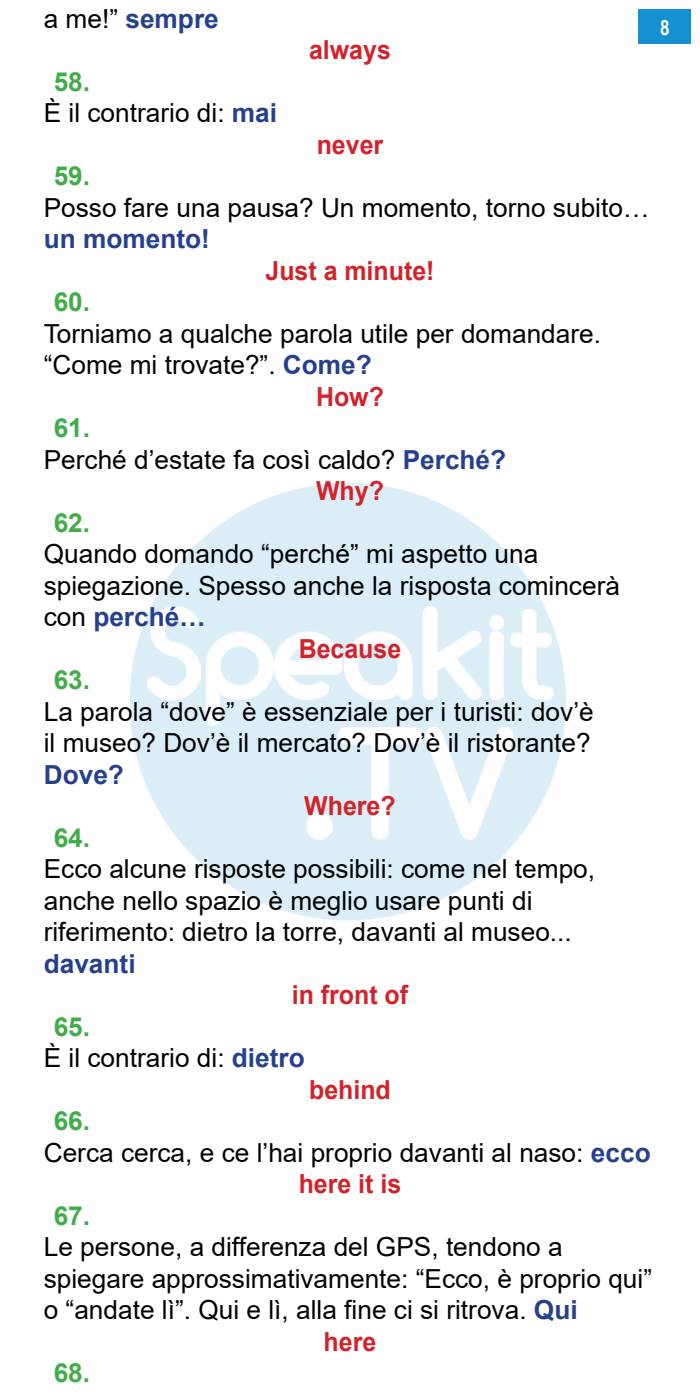
<style>
.page{position:relative;width:700px;height:1400px;background:#fff}
.page>*{position:absolute;margin:0;border:0;box-sizing:border-box;transform-origin:0 0}
.Text_ALL{font:26.25px/31.5px "Arial";color:#020304}
.Text_L2R_centre{font:700 26.25px "Arial";color:#d2232a;scale:.95 1}
.bullets_for_ALL{font:700 26.25px "Arial";color:#41ad49}
.Text_ALL-2{font:700 26.25px "Arial";color:#25408f}
.t1{font:700 21px "Arial Narrow";color:#fff}
.s1{font-weight:400;color:#020304}
.s2{font-weight:700;color:#25408f}
</style>
<div class="page">
<img style="left:130px;top:483px;width:436px;height:437px">
<div style="left:639px;top:9px;width:52px;height:35px;background:#1590d0"></div>
<p class="Text_ALL-2" style="left:44px;top:0;width:177px"><span class="s1">a me!”</span> sempre</p>
<p class="bullets_for_ALL" style="left:54px;top:63px;width:38px">58.</p>
<p class="Text_ALL" style="left:44px;top:97px;width:235px">È il contrario di: <span class="s2">mai</span></p>
<p class="Text_L2R_centre" style="left:309px;top:32px;width:88px">always</p>
<p class="Text_L2R_centre" style="left:317px;top:126px;width:72px">never</p>
<p class="bullets_for_ALL" style="left:54px;top:158px;width:38px">59.</p>
<p class="Text_ALL" style="left:44px;top:192px;width:607px">Posso fare una pausa? Un momento, torno subito... <span class="s2">un momento!</span></p>
<p class="Text_L2R_centre" style="left:265px;top:252px;width:179px">Just a minute!</p>
<p class="bullets_for_ALL" style="left:54px;top:284px;width:38px">60.</p>
<p class="Text_ALL" style="left:44px;top:318px;width:559px">Torniamo a qualche parola utile per domandare. “Come mi trovate?”. <span class="s2">Come?</span></p>
<p class="Text_L2R_centre" style="left:316px;top:378px;width:73px">How?</p>
<p class="bullets_for_ALL" style="left:54px;top:410px;width:38px">61.</p>
<p class="Text_ALL" style="left:44px;top:444px;width:464px">Perché ’d estate fa così caldo? <span class="s2">Perché?</span></p>
<p class="Text_L2R_centre" style="left:316px;top:473px;width:73px">Why?</p>
<p class="bullets_for_ALL" style="left:54px;top:504px;width:38px">62.</p>
<p class="Text_ALL" style="left:44px;top:538px;width:578px">Quando domando “perché” mi aspetto una spiegazione. Spesso anche la risposta comincerà con <span class="s2">perché...</span></p>
<p class="Text_L2R_centre" style="left:299px;top:630px;width:109px">Because</p>
<p class="bullets_for_ALL" style="left:54px;top:662px;width:38px">63.</p>
<p class="Text_ALL" style="left:44px;top:696px;width:552px;text-align:justify">La parola “dove” è essenziale per i turisti: dov è’ il museo? Dov i lè’ mercato? Dov i lè’ ristorante?<br><span class="s2">Dove?</span></p>
<p class="Text_L2R_centre" style="left:304px;top:788px;width:98px">Where?</p>
<p class="bullets_for_ALL" style="left:54px;top:819px;width:38px">64.</p>
<p class="Text_ALL" style="left:44px;top:853px;width:553px">Ecco alcune risposte possibili: come nel tempo, anche nello spazio è meglio usare punti di riferimento: dietro la torre, davanti al museo... <span class="s2">davanti</span></p>
<p class="Text_L2R_centre" style="left:292px;top:977px;width:124px">in front of</p>
<p class="bullets_for_ALL" style="left:54px;top:1008px;width:38px">65.</p>
<p class="Text_ALL" style="left:44px;top:1042px;width:263px">È il contrario di: <span class="s2">dietro</span></p>
<p class="Text_L2R_centre" style="left:309px;top:1071px;width:88px">behind</p>
<p class="bullets_for_ALL" style="left:54px;top:1103px;width:38px">66.</p>
<p class="Text_ALL" style="left:44px;top:1137px;width:608px">Cerca cerca e, ce ’l hai proprio davanti al naso: <span class="s2">ecco</span></p>
<p class="Text_L2R_centre" style="left:299px;top:1166px;width:109px">here isit</p>
<p class="bullets_for_ALL" style="left:54px;top:1197px;width:38px">67.</p>
<p class="Text_ALL" style="left:44px;top:1231px;width:610px">Le persone a, differenza del GPS, tendono a spiegare approssimativamente “: Ecco è, proprio qui“ o “andate .”l ì Qui ,l ìe alla fine ci si ritrova. <span class="s2">Qui</span></p>
<p class="Text_L2R_centre" style="left:324px;top:1323px;width:57px">here</p>
<p class="bullets_for_ALL" style="left:54px;top:1355px;width:38px">68.</p>
<p class="t1" style="left:660px;top:11px;width:11px">8</p>
</div>
